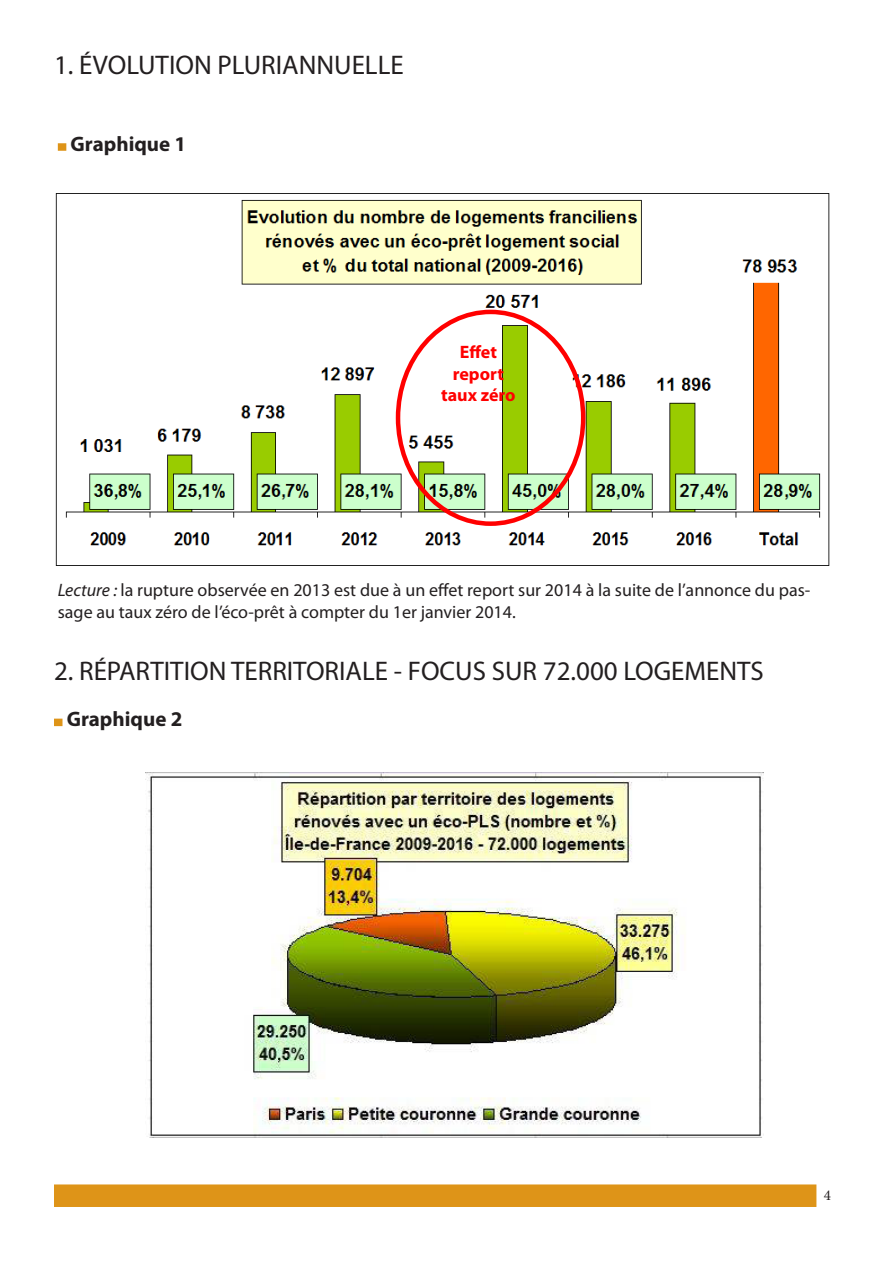
<style>
.page{position:relative;width:893px;height:1263px;background:#fff}
.page>*{position:absolute;margin:0;border:0;box-sizing:border-box;transform-origin:0 0}
.t1{font:27px "Myriad Pro";color:#231f20}
.t2{font:700 21px "Myriad Pro";color:#231f20}
.t3{font:18px/21.6px "Myriad Pro";color:#231f20}
.t4{font:700 18px/21.6px "Myriad Pro";color:#f00;text-align:center}
.t5{font:15px "Minion Pro";color:#231f20}
.s1{font-style:italic}
</style>
<div class="page">
<img style="left:55px;top:193px;width:775px;height:373px">
<div style="left:396px;top:310px;width:189px;height:216px;border:4px solid #f00;border-radius:50%"></div>
<div style="left:58px;top:143px;width:8px;height:8px;background:#de9418"></div>
<div style="left:54px;top:719px;width:9px;height:7px;background:#de9418"></div>
<div style="left:54px;top:1184px;width:762px;height:23px;background:#de9418"></div>
<img style="left:146px;top:773px;width:617px;height:364px">
<p class="t1" style="left:54px;top:49px;width:351px">1. ÉVOLUTION PLURIANNUELLE</p>
<p class="t2" style="left:71px;top:130px;width:117px">Graphique 1</p>
<p class="t4" style="left:441px;top:340px;width:76px">Effet report taux zéro</p>
<p class="t3" style="left:58px;top:579px;width:754px"><span class="s1">Lecture :</span> la rupture observée en 2013 est due à un effet report sur 2014 à la suite de l’annonce du pas&shy;sage au taux zéro de l’éco-prêt à compter du 1er janvier 2014.</p>
<p class="t1" style="left:54px;top:655px;width:711px">2. RÉPARTITION TERRITORIALE - FOCUS SUR 72.000 LOGEMENTS</p>
<p class="t2" style="left:67px;top:705px;width:117px">Graphique 2</p>
<p class="t5" style="left:824px;top:1185px;width:9px">4</p>
</div>
